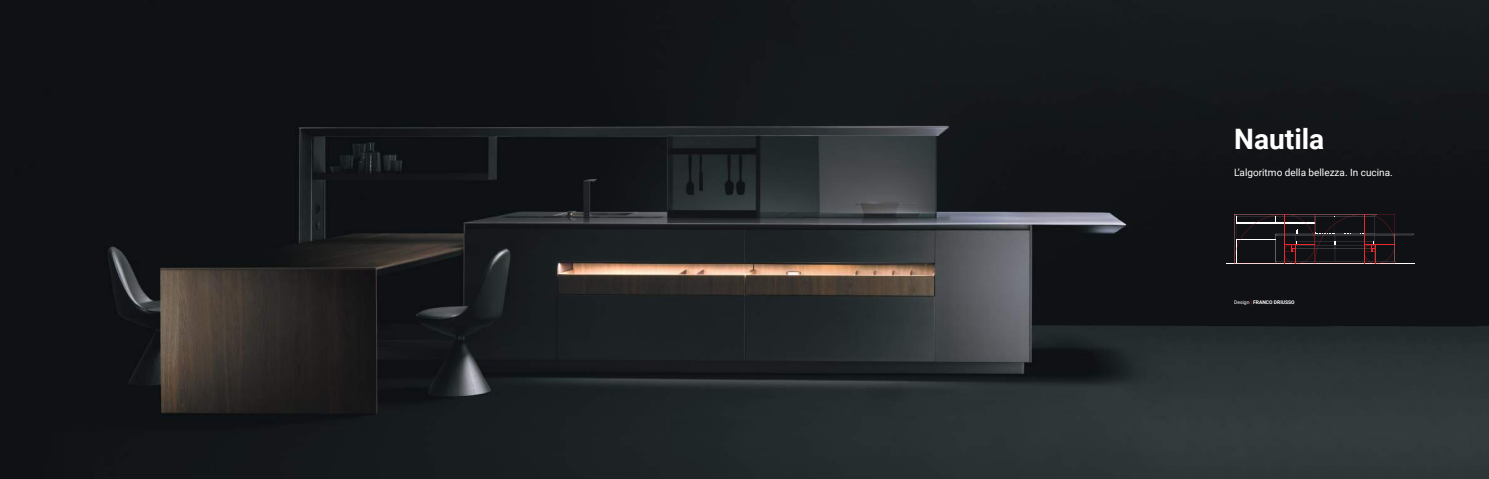
<style>
.page{position:relative;width:1489px;height:479px;background:#fff}
.page>*{position:absolute;margin:0;border:0;box-sizing:border-box;transform-origin:0 0}
.t1{font:700 28.12px "Roboto";color:#fff}
.t2{font:10px "Roboto";color:#fff}
.t3{font:700 5px "Roboto";color:#fff}
.s1{font-weight:400}
.s2{font-weight:400;color:#ef1923}
</style>
<div class="page">
<img style="left:0;top:0;width:1488px;height:478px">
<hr style="left:1225px;top:263px;width:188px;height:1px;background:#fff">
<svg style="left:1233px;top:214px;width:181px;height:50px;background:#292124"></svg>
<h1 class="t1" style="left:1233px;top:119px;width:92px">Nautila</h1>
<p class="t2" style="left:1233px;top:165px;width:160px">L’algoritmo della bellezza. In cucina.</p>
<p class="t3" style="left:1233px;top:298px;width:62px"><span class="s1">Design</span> <span class="s2">|</span> FRANCO DRIUSSO</p>
</div>
